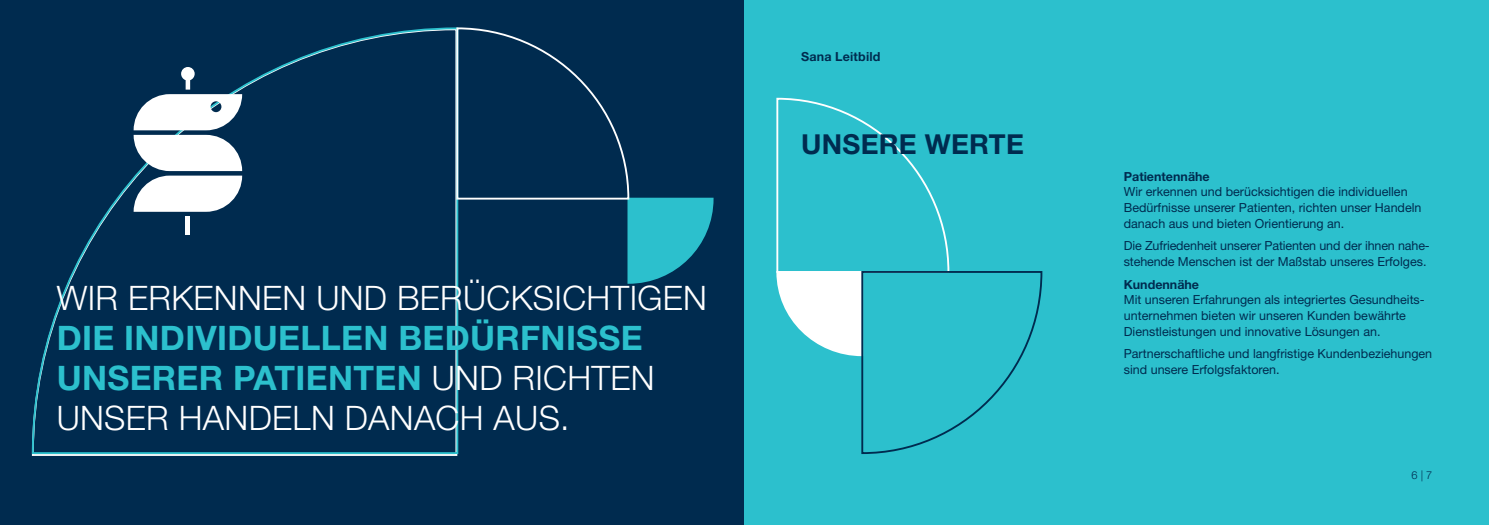
<style>
.page{position:relative;width:1489px;height:525px;background:#fff}
.page>*{position:absolute;margin:0;border:0;box-sizing:border-box;transform-origin:0 0}
.t1{font:700 33.75px/40px "Helvetica Neue LT Pro";letter-spacing:.01em;color:#2cc0cd}
.t2{font:300 33.75px "Helvetica Neue LT Pro";letter-spacing:.01em;color:#fff}
.t3{font:700 27.5px "Helvetica Neue LT Pro";letter-spacing:.01em;color:#002b4f}
.t4{font:12.5px/15.6px "Helvetica Neue LT Pro";color:#002b4f}
.t5{font:700 12.5px "Helvetica Neue LT Pro";color:#002b4f}
.t6{font:300 11px "Helvetica Neue LT Pro";color:#002b4f}
.s1{font-weight:300;color:#fff}
</style>
<div class="page">
<div style="left:0;top:0;width:744px;height:524px;background:#002b4f"></div>
<div style="left:744px;top:0;width:744px;height:524px;background:#2cc0cd"></div>
<svg style="left:31px;top:27px;width:428px;height:427px"></svg>
<svg style="left:455px;top:27px;width:259px;height:257px"></svg>
<svg style="left:776px;top:97px;width:174px;height:260px"></svg>
<svg style="left:860px;top:270px;width:183px;height:184px"></svg>
<hr style="left:186px;top:216px;width:4px;height:18px;background:#fff">
<svg style="left:134px;top:67px;width:108px;height:145px"></svg>
<h1 class="t2" style="left:57px;top:277px;width:652px">WIR ERKENNEN UND BERÜCKSICHTIGEN</h1>
<h1 class="t1" style="left:57px;top:317px;width:599px">DIE INDIVIDUELLEN BEDÜRFNISSE<br>UNSERER PATIENTEN <span class="s1">UND RICHTEN<br>UNSER HANDELN DANACH AUS.</span></h1>
<p class="t5" style="left:801px;top:49px;width:81px">Sana Leitbild</p>
<h2 class="t3" style="left:801px;top:127px;width:224px">UNSERE WERTE</h2>
<p class="t5" style="left:1123px;top:168px;width:87px">Patientennähe</p>
<p class="t4" style="left:1123px;top:184px;width:299px">Wir erkennen und berücksichtigen die individuellen<br>Bedürfnisse unserer Patienten, richten unser Handeln danach aus und bieten Orientierung an.</p>
<p class="t4" style="left:1123px;top:238px;width:307px">Die Zufriedenheit unserer Patienten und der ihnen nahe&shy;stehende Menschen ist der Maßstab unseres Erfolges.</p>
<p class="t5" style="left:1123px;top:276px;width:77px">Kundennähe</p>
<p class="t4" style="left:1123px;top:291px;width:302px">Mit unseren Erfahrungen als integriertes Gesundheits&shy;unternehmen bieten wir unseren Kunden bewährte<br>Dienstleistungen und innovative Lösungen an.</p>
<p class="t4" style="left:1123px;top:345px;width:310px">Partnerschaftliche und langfristige Kundenbeziehungen sind unsere Erfolgsfaktoren.</p>
<p class="t6" style="left:1411px;top:468px;width:22px">6 | 7</p>
</div>
